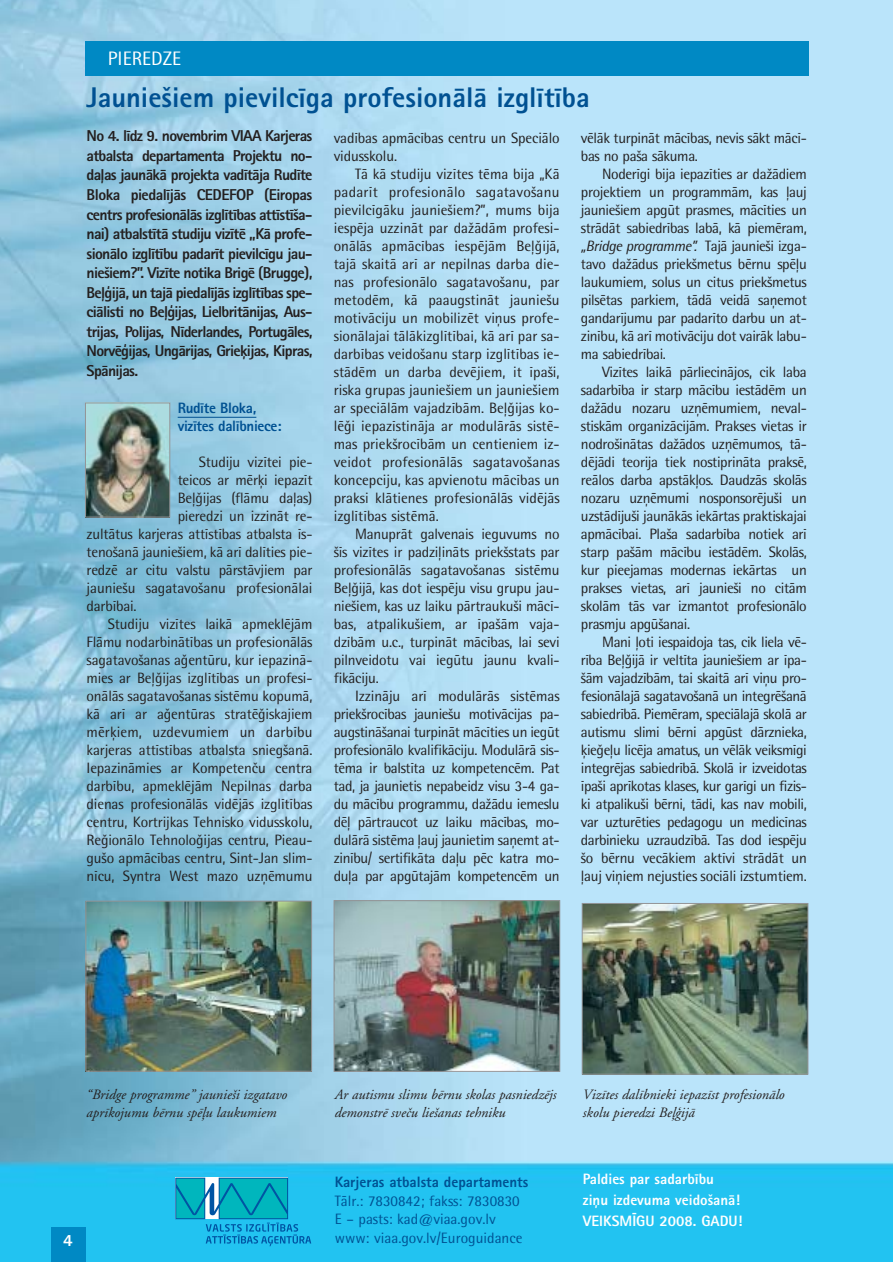
<style>
.page{position:relative;width:893px;height:1262px;background:#fff}
.page>*{position:absolute;margin:0;border:0;box-sizing:border-box;transform-origin:0 0}
.t1{font:800 28.5px "Rotis Sans Serif Lat";color:#005192}
.t2{font:500 19.5px "La Rotis Semi Sans";color:#fff}
.t3{font:800 17.25px "Rotis Semi Sans Lat";color:#fff}
.t4{font:800 15.75px/19.5px "Rotis Sans Serif Lat";letter-spacing:-.045em;color:#231f1f;text-align:justify}
.t5{font:500 15px/18px "La Rotis Semi Sans";letter-spacing:-.01em;color:#231f1f;text-align:justify}
.t6{font:500 15px/18.8px "La Rotis Semi Sans";color:#005192}
.t7{font:800 15px/21px "Rotis Sans Serif Lat";color:#fff}
.t8{font:italic 15px "Rotis Semi Sans Lat";letter-spacing:-.025em;color:#231f1f}
.t9{font:800 15px/18px "Rotis Sans Serif Lat";letter-spacing:-.02em;color:#005192}
.t10{font:800 15px "Rotis Sans Serif Lat";color:#005192}
.t11{font:italic 14.25px/17.2px "La Ad Garamond";color:#231f1f}
.s1{font-family:"La Rotis Semi Sans";font-weight:500;font-style:normal}
</style>
<div class="page">
<img style="left:0;top:0;width:892px;height:1261px">
<hr style="left:178px;top:417px;width:78px;height:1px;background:#005192">
<div style="left:85px;top:41px;width:723px;height:34px;background:#0089c4"></div>
<div style="left:51px;top:1227px;width:34px;height:34px;background:#0089c4"></div>
<svg style="left:175px;top:1177px;width:136px;height:69px;background:#1baed1"></svg>
<img style="left:335px;top:902px;width:223px;height:167px">
<div style="left:333px;top:900px;width:227px;height:171px;border:1px solid #939497"></div>
<img style="left:584px;top:905px;width:222px;height:167px">
<div style="left:582px;top:903px;width:226px;height:171px;border:1px solid #939497"></div>
<img style="left:87px;top:902px;width:223px;height:167px">
<div style="left:85px;top:900px;width:227px;height:171px;border:1px solid #939497"></div>
<img style="left:87px;top:404px;width:81px;height:111px">
<div style="left:85px;top:402px;width:85px;height:115px;border:1px solid #939497"></div>
<h2 class="t2" style="left:108px;top:51px;width:75px">PIEREDZE</h2>
<h1 class="t1" style="left:87px;top:86px;width:505px">Jaunießiem pievilcîga profesionålå izglîtîba</h1>
<p class="t4" style="left:87px;top:128px;width:227px">No 4. lîdz 9. novembrim VIAA Karjeras atbalsta departamenta Projektu no&shy;da¬as jaunåkå projekta vadîtåja Rudîte Bloka piedalîjås CEDEFOP (Eiropas centrs profesionålås izglîtîbas attîstîßa&shy;nai) atbalstîtå studiju vizîté „Kå profe&shy;sionålo izglîtîbu padarît pievilcîgu jau&shy;nießiem?”. Vizîte notika Brigé (Brugge), Be¬©ijå, un tajå piedalîjås izglîtîbas spe&shy;ciålisti no Be¬©ijas, Lielbritånijas, Aus&shy;trijas, Polijas, Nîderlandes, Portugåles, Norvé©ijas, Ungårijas, Grie˚ijas, Kipras, Spånijas.</p>
<p class="t9" style="left:178px;top:400px;width:105px">Rudîte Bloka, vizîtes dalîbniece:</p>
<p class="t5" style="left:199px;top:454px;width:115px">Studiju vizîtei pie-</p>
<p class="t5" style="left:178px;top:472px;width:136px">teicos ar mér˚i iepazît</p>
<p class="t5" style="left:178px;top:490px;width:136px">Be¬©ijas (flåmu da¬as)</p>
<p class="t5" style="left:178px;top:508px;width:136px">pieredzi un izzinåt re-</p>
<p class="t5" style="left:87px;top:526px;width:227px">zultåtus karjeras attîstîbas atbalsta îs-</p>
<p class="t5" style="left:87px;top:544px;width:227px">tenoßanå jaunießiem, kå arî dalîties pie-</p>
<p class="t5" style="left:87px;top:562px;width:227px">redzé ar citu valstu pårståvjiem par</p>
<p class="t5" style="left:87px;top:580px;width:227px">jaunießu sagatavoßanu profesionålai</p>
<p class="t5" style="left:87px;top:598px;width:51px">darbîbai.</p>
<p class="t5" style="left:108px;top:616px;width:206px">Studiju vizîtes laikå apmekléjåm</p>
<p class="t5" style="left:87px;top:634px;width:227px">Flåmu nodarbinåtîbas un profesionålås</p>
<p class="t5" style="left:87px;top:652px;width:227px">sagatavoßanas a©entüru, kur iepazinå-</p>
<p class="t5" style="left:87px;top:670px;width:227px">mies ar Be¬©ijas izglîtîbas un profesi-</p>
<p class="t5" style="left:87px;top:688px;width:227px">onålås sagatavoßanas sistému kopumå,</p>
<p class="t5" style="left:87px;top:706px;width:227px">kå arî ar a©entüras straté©iskajiem</p>
<p class="t5" style="left:87px;top:724px;width:227px">mér˚iem, uzdevumiem un darbîbu</p>
<p class="t5" style="left:87px;top:742px;width:227px">karjeras attîstîbas atbalsta sniegßanå.</p>
<p class="t5" style="left:87px;top:760px;width:227px">Iepazinåmies ar Kompetençu centra</p>
<p class="t5" style="left:87px;top:778px;width:227px">darbîbu, apmekléjåm Nepilnas darba</p>
<p class="t5" style="left:87px;top:796px;width:227px">dienas profesionålås vidéjås izglîtîbas</p>
<p class="t5" style="left:87px;top:814px;width:227px">centru, Kortrijkas Tehnisko vidusskolu,</p>
<p class="t5" style="left:87px;top:832px;width:227px">Re©ionålo Tehnolo©ijas centru, Pieau-</p>
<p class="t5" style="left:87px;top:850px;width:227px">gußo apmåcîbas centru, Sint-Jan slim-</p>
<p class="t5" style="left:87px;top:868px;width:227px">nîcu, Syntra West mazo uzñémumu</p>
<p class="t5" style="left:334px;top:130px;width:227px">vadîbas apmåcîbas centru un Speciålo vidusskolu.</p>
<p class="t5" style="left:334px;top:166px;width:227px;text-indent:21px">Tå kå studiju vizîtes téma bija „Kå padarît profesionålo sagatavoßanu pievilcîgåku jaunießiem?”, mums bija iespéja uzzinåt par daΩådåm profesi&shy;onålås apmåcîbas iespéjåm Be¬©ijå, tajå skaitå arî ar nepilnas darba die&shy;nas profesionålo sagatavoßanu, par metodém, kå paaugstinåt jaunießu motivåciju un mobilizét viñus profe&shy;sionålajai tålåkizglîtîbai, kå arî par sa&shy;darbîbas veidoßanu starp izglîtîbas ie&shy;stådém un darba devéjiem, it îpaßi, riska grupas jaunießiem un jaunießiem ar speciålåm vajadzîbåm. Be¬©ijas ko&shy;lé©i iepazîstinåja ar modulårås sisté&shy;mas priekßrocîbåm un centieniem iz&shy;veidot profesionålås sagatavoßanas koncepciju, kas apvienotu måcîbas un praksi klåtienes profesionålås vidéjås izglîtîbas sistémå.</p>
<p class="t5" style="left:334px;top:526px;width:227px;text-indent:21px">Manupråt galvenais ieguvums no ßîs vizîtes ir padzi¬inåts priekßstats par profesionålås sagatavoßanas sistému Be¬©ijå, kas dot iespéju visu grupu jau&shy;nießiem, kas uz laiku pårtraukußi måcî&shy;bas, atpalikußiem, ar îpaßåm vaja&shy;dzîbåm u.c., turpinåt måcîbas, lai sevi pilnveidotu vai iegütu jaunu kvali&shy;fikåciju.</p>
<p class="t5" style="left:334px;top:688px;width:227px;text-indent:21px">Izzinåju arî modulårås sistémas priekßrocîbas jaunießu motivåcijas pa&shy;augstinåßanai turpinåt måcîties un iegüt profesionålo kvalifikåciju. Modulårå sis&shy;téma ir balstîta uz kompetencém. Pat tad, ja jaunietis nepabeidz visu 3-4 ga&shy;du måcîbu programmu, daΩådu iemeslu dé¬ pårtraucot uz laiku måcîbas, mo&shy;dulårå sistéma ¬auj jaunietim sañemt at&shy;zinîbu/ sertifikåta da¬u péc katra mo&shy;du¬a par apgütajåm kompetencém un</p>
<p class="t5" style="left:581px;top:130px;width:227px">vélåk turpinåt måcîbas, nevis såkt måcî&shy;bas no paßa såkuma.</p>
<p class="t5" style="left:581px;top:166px;width:227px;text-indent:21px">Noderîgi bija iepazîties ar daΩådiem projektiem un programmåm, kas ¬auj jaunießiem apgüt prasmes, måcîties un strådåt sabiedrîbas labå, kå pieméram,</p>
<p class="t8" style="left:581px;top:240px;width:227px">„Bridge programme”. <span class="s1">Tajå jaunießi izga-</span></p>
<p class="t5" style="left:581px;top:256px;width:227px">tavo daΩådus priekßmetus bérnu spé¬u laukumiem, solus un citus priekßmetus pilsétas parkiem, tådå veidå sañemot gandarîjumu par padarîto darbu un at&shy;zinîbu, kå arî motivåciju dot vairåk labu&shy;ma sabiedrîbai.</p>
<p class="t5" style="left:581px;top:364px;width:227px;text-indent:21px">Vizîtes laikå pårliecinåjos, cik laba sadarbîba ir starp måcîbu iestådém un daΩådu nozaru uzñémumiem, neval&shy;stiskåm organizåcijåm. Prakses vietas ir nodroßinåtas daΩådos uzñémumos, tå&shy;déjådi teorija tiek nostiprinåta praksé, reålos darba apståk¬os. Daudzås skolås nozaru uzñémumi nosponsoréjußi un uzstådîjußi jaunåkås iekårtas praktiskajai apmåcîbai. Plaßa sadarbîba notiek arî starp paßåm måcîbu iestådém. Skolås, kur pieejamas modernas iekårtas un prakses vietas, arî jaunießi no citåm skolåm tås var izmantot profesionålo prasmju apgüßanai.</p>
<p class="t5" style="left:581px;top:634px;width:227px;text-indent:21px">Mani ¬oti iespaidoja tas, cik liela vé&shy;rîba Be¬©ijå ir veltîta jaunießiem ar îpa&shy;ßåm vajadzîbåm, tai skaitå arî viñu pro&shy;fesionålajå sagatavoßanå un integréßanå sabiedrîbå. Pieméram, speciålajå skolå ar autismu slimi bérni apgüst dårznieka, ˚ie©e¬u licéja amatus, un vélåk veiksmîgi integréjas sabiedrîbå. Skolå ir izveidotas îpaßi aprîkotas klases, kur garîgi un fizis&shy;ki atpalikußi bérni, tådi, kas nav mobili, var uzturéties pedagogu un medicînas darbinieku uzraudzîbå. Tas dod iespéju ßo bérnu vecåkiem aktîvi strådåt un ¬auj viñiem nejusties sociåli izstumtiem.</p>
<p class="t11" style="left:87px;top:1087px;width:202px">“Bridge programme” jaunießi izgatavo aprîkojumu bérnu spé¬u laukumiem</p>
<p class="t11" style="left:335px;top:1087px;width:223px">Ar autismu slimu bérnu skolas pasniedzéjs demonstré sveçu ließanas tehniku</p>
<p class="t11" style="left:583px;top:1087px;width:203px">Vizîtes dalîbnieki iepazîst profesionålo skolu pieredzi Be¬©ijå</p>
<p class="t3" style="left:63px;top:1233px;width:11px">4</p>
<p class="t10" style="left:335px;top:1176px;width:195px">Karjeras atbalsta departaments</p>
<p class="t6" style="left:335px;top:1192px;width:189px">Tålr.: 7830842; fakss: 7830830<br>E – pasts: kad@viaa.gov.lv www: viaa.gov.lv/Euroguidance</p>
<p class="t7" style="left:583px;top:1170px;width:161px">Paldies par sadarbîbu ziñu izdevuma veidoßanå!<br>VEIKSMÈGU 2008. GADU!</p>
</div>
